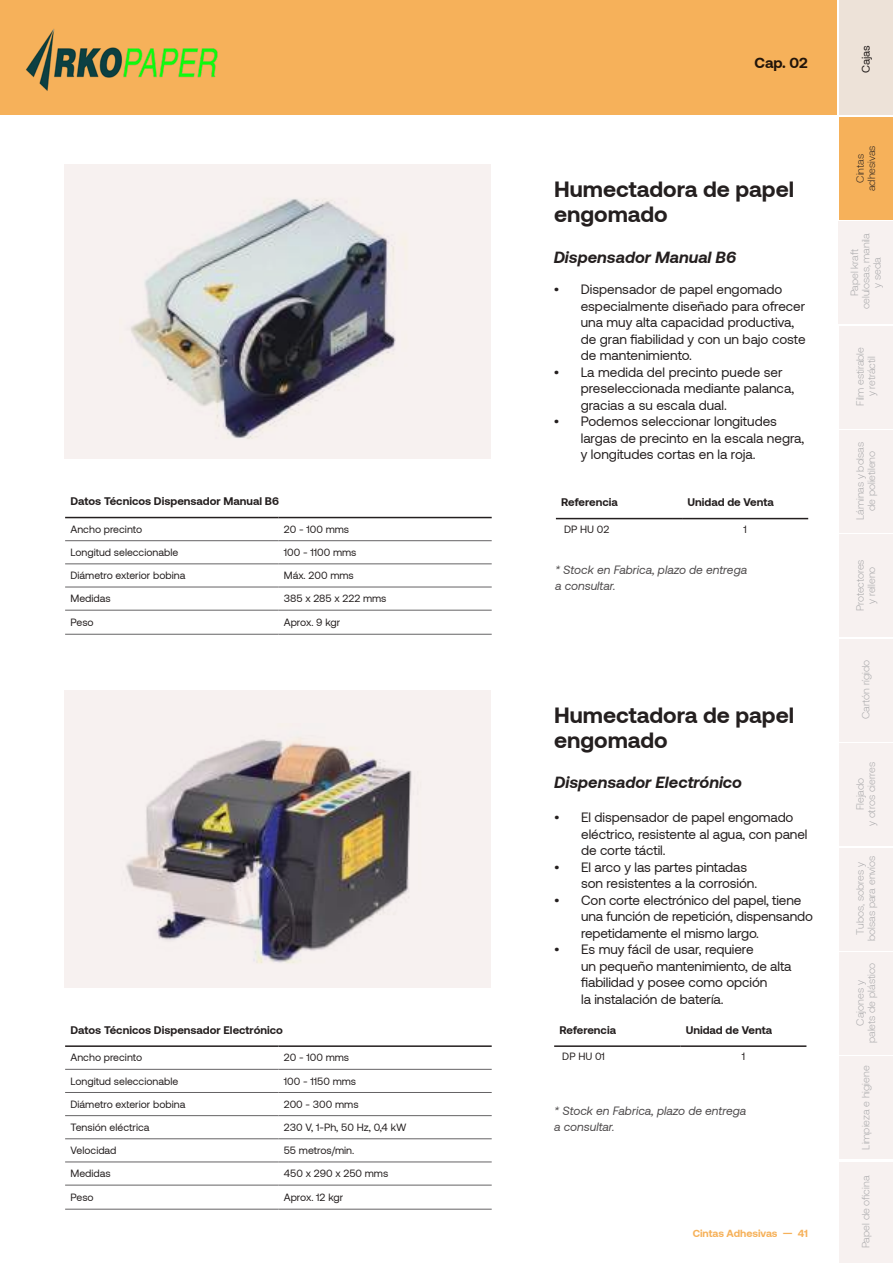
<style>
.page{position:relative;width:893px;height:1263px;background:#fff}
.page>*{position:absolute;margin:0;border:0;box-sizing:border-box;transform-origin:0 0}
.t1{font:700 22.5px/25.5px "Aeonik";color:#241f1f}
.t2{font:italic 700 16.5px "Aeonik";color:#241f1f}
.t3{font:700 15px "Aeonik";color:#241f1f}
.t4{font:13.5px/16.5px "Aeonik";letter-spacing:-.005em;color:#241f1f}
.t5{font:italic 12px/16.5px "Aeonik";color:#4e4b4c}
.t6{font:700 11.25px "Aeonik";color:#241f1f}
.t7{font:11.25px "Aeonik";color:#241f1f}
.t8{font:10.5px "Aeonik";color:#241f1f}
.t9{font:300 10.5px/11.2px "Aeonik";letter-spacing:-.005em;color:#a6a6a8;text-align:center}
.t10{font:700 10.5px "Aeonik";color:#f6b15a}
.t11{font:300 10.5px/11.2px "Aeonik";letter-spacing:-.005em;color:#241f1f;text-align:center}
</style>
<div class="page">
<div style="left:64px;top:164px;width:426px;height:295px;background:#f7f1f0"></div>
<div style="left:64px;top:690px;width:426px;height:297px;background:#f7f1f0"></div>
<img style="left:131px;top:199px;width:275px;height:240px">
<img style="left:126px;top:738px;width:286px;height:225px">
<hr style="left:65px;top:517px;width:213px;height:1px;background:#241f1f">
<hr style="left:278px;top:517px;width:214px;height:1px;background:#241f1f">
<hr style="left:65px;top:540px;width:213px;height:1px;background:#656365">
<hr style="left:278px;top:540px;width:214px;height:1px;background:#656365">
<hr style="left:65px;top:564px;width:213px;height:1px;background:#656365">
<hr style="left:278px;top:564px;width:214px;height:1px;background:#656365">
<hr style="left:65px;top:587px;width:213px;height:1px;background:#656365">
<hr style="left:278px;top:587px;width:214px;height:1px;background:#656365">
<hr style="left:65px;top:610px;width:213px;height:1px;background:#656365">
<hr style="left:278px;top:610px;width:214px;height:1px;background:#656365">
<hr style="left:65px;top:634px;width:213px;height:1px;background:#656365">
<hr style="left:278px;top:634px;width:214px;height:1px;background:#656365">
<hr style="left:556px;top:518px;width:126px;height:1px;background:#241f1f">
<hr style="left:682px;top:518px;width:126px;height:1px;background:#241f1f">
<hr style="left:65px;top:1045px;width:213px;height:2px;background:#241f1f">
<hr style="left:278px;top:1045px;width:214px;height:2px;background:#241f1f">
<hr style="left:65px;top:1069px;width:213px;height:1px;background:#656365">
<hr style="left:278px;top:1069px;width:214px;height:1px;background:#656365">
<hr style="left:65px;top:1092px;width:213px;height:1px;background:#656365">
<hr style="left:278px;top:1092px;width:214px;height:1px;background:#656365">
<hr style="left:65px;top:1115px;width:213px;height:1px;background:#656365">
<hr style="left:278px;top:1115px;width:214px;height:1px;background:#656365">
<hr style="left:65px;top:1138px;width:213px;height:1px;background:#656365">
<hr style="left:278px;top:1138px;width:214px;height:1px;background:#656365">
<hr style="left:65px;top:1162px;width:213px;height:1px;background:#656365">
<hr style="left:278px;top:1162px;width:214px;height:1px;background:#656365">
<hr style="left:65px;top:1185px;width:213px;height:1px;background:#656365">
<hr style="left:278px;top:1185px;width:214px;height:1px;background:#656365">
<hr style="left:65px;top:1209px;width:213px;height:1px;background:#656365">
<hr style="left:278px;top:1209px;width:214px;height:1px;background:#656365">
<hr style="left:554px;top:1045px;width:126px;height:2px;background:#241f1f">
<hr style="left:680px;top:1045px;width:126px;height:2px;background:#241f1f">
<div style="left:0;top:0;width:836px;height:115px;background:#f6b15a"></div>
<div style="left:839px;top:117px;width:54px;height:103px;background:#f6b15a"></div>
<div style="left:839px;top:326px;width:54px;height:102px;background:#f7f1f0"></div>
<div style="left:839px;top:431px;width:54px;height:102px;background:#f7f1f0"></div>
<div style="left:839px;top:535px;width:54px;height:102px;background:#f7f1f0"></div>
<div style="left:839px;top:639px;width:54px;height:102px;background:#f7f1f0"></div>
<div style="left:839px;top:744px;width:54px;height:102px;background:#f7f1f0"></div>
<div style="left:839px;top:848px;width:54px;height:102px;background:#f7f1f0"></div>
<div style="left:839px;top:952px;width:54px;height:102px;background:#f7f1f0"></div>
<div style="left:839px;top:1057px;width:54px;height:102px;background:#f7f1f0"></div>
<div style="left:839px;top:1162px;width:54px;height:101px;background:#f7f1f0"></div>
<div style="left:839px;top:0;width:54px;height:115px;background:#ede2d8"></div>
<div style="left:839px;top:222px;width:54px;height:102px;background:#f7f1f0"></div>
<img style="left:26px;top:29px;width:192px;height:62px">
<p class="t6" style="left:71px;top:495px;width:210px">Datos Técnicos Dispensador Manual B6</p>
<p class="t8" style="left:71px;top:523px;width:73px">Ancho precinto</p>
<p class="t8" style="left:284px;top:523px;width:67px">20 - 100 mms</p>
<p class="t8" style="left:71px;top:546px;width:109px">Longitud seleccionable</p>
<p class="t8" style="left:284px;top:546px;width:74px">100 - 1100 mms</p>
<p class="t8" style="left:71px;top:570px;width:116px">Diámetro exterior bobina</p>
<p class="t8" style="left:284px;top:570px;width:71px">Máx. 200 mms</p>
<p class="t8" style="left:71px;top:593px;width:42px">Medidas</p>
<p class="t8" style="left:284px;top:593px;width:104px">385 x 285 x 222 mms</p>
<p class="t8" style="left:71px;top:616px;width:25px">Peso</p>
<p class="t8" style="left:284px;top:616px;width:58px">Aprox. 9 kgr</p>
<p class="t6" style="left:71px;top:1023px;width:214px">Datos Técnicos Dispensador Electrónico</p>
<p class="t8" style="left:71px;top:1052px;width:73px">Ancho precinto</p>
<p class="t8" style="left:284px;top:1052px;width:67px">20 - 100 mms</p>
<p class="t8" style="left:71px;top:1075px;width:109px">Longitud seleccionable</p>
<p class="t8" style="left:284px;top:1075px;width:74px">100 - 1150 mms</p>
<p class="t8" style="left:71px;top:1098px;width:116px">Diámetro exterior bobina</p>
<p class="t8" style="left:284px;top:1098px;width:76px">200 - 300 mms</p>
<p class="t8" style="left:71px;top:1121px;width:80px">Tensión eléctrica</p>
<p class="t8" style="left:284px;top:1121px;width:124px">230 V, 1-Ph, 50 Hz, 0,4 kW</p>
<p class="t8" style="left:71px;top:1144px;width:48px">Velocidad</p>
<p class="t8" style="left:284px;top:1144px;width:72px">55 metros/min.</p>
<p class="t8" style="left:71px;top:1168px;width:42px">Medidas</p>
<p class="t8" style="left:284px;top:1168px;width:106px">450 x 290 x 250 mms</p>
<p class="t8" style="left:71px;top:1191px;width:25px">Peso</p>
<p class="t8" style="left:284px;top:1191px;width:61px">Aprox. 12 kgr</p>
<p class="t3" style="left:754px;top:54px;width:55px">Cap. 02</p>
<h1 class="t1" style="left:554px;top:176px;width:241px">Humectadora de papel engomado</h1>
<p class="t2" style="left:554px;top:248px;width:184px">Dispensador Manual B6</p>
<p class="t4" style="left:581px;top:281px;width:226px;text-indent:-27px">• Dispensador de papel engomado especialmente diseñado para ofrecer una muy alta capacidad productiva, de gran fiabilidad y con un bajo coste de mantenimiento.</p>
<p class="t4" style="left:581px;top:364px;width:215px;text-indent:-27px">• La medida del precinto puede ser preseleccionada mediante palanca, gracias a su escala dual.</p>
<p class="t4" style="left:581px;top:413px;width:225px;text-indent:-27px">• Podemos seleccionar longitudes largas de precinto en la escala negra, y longitudes cortas en la roja.</p>
<p class="t6" style="left:561px;top:496px;width:58px">Referencia</p>
<p class="t6" style="left:687px;top:496px;width:88px">Unidad de Venta</p>
<p class="t8" style="left:564px;top:523px;width:47px">DP HU 02</p>
<p class="t8" style="left:743px;top:523px;width:5px">1</p>
<p class="t5" style="left:555px;top:561px;width:194px">* Stock en Fabrica, plazo de entrega a consultar.</p>
<h1 class="t1" style="left:554px;top:702px;width:241px">Humectadora de papel engomado</h1>
<p class="t2" style="left:554px;top:773px;width:189px">Dispensador Electrónico</p>
<p class="t4" style="left:581px;top:809px;width:228px;text-indent:-27px">• El dispensador de papel engomado eléctrico, resistente al agua, con panel de corte táctil.</p>
<p class="t4" style="left:581px;top:859px;width:178px;text-indent:-27px">• El arco y las partes pintadas son resistentes a la corrosión.</p>
<p class="t4" style="left:581px;top:892px;width:233px;text-indent:-27px">• Con corte electrónico del papel, tiene una función de repetición, dispensando repetidamente el mismo largo.</p>
<p class="t4" style="left:581px;top:941px;width:212px;text-indent:-27px">• Es muy fácil de usar, requiere<br>un pequeño mantenimiento, de alta fiabilidad y posee como opción<br>la instalación de batería.</p>
<p class="t6" style="left:560px;top:1023px;width:58px">Referencia</p>
<p class="t6" style="left:686px;top:1023px;width:88px">Unidad de Venta</p>
<p class="t8" style="left:562px;top:1051px;width:44px">DP HU 01</p>
<p class="t8" style="left:742px;top:1051px;width:5px">1</p>
<p class="t5" style="left:554px;top:1102px;width:194px">* Stock en Fabrica, plazo de entrega a consultar.</p>
<p class="t10" style="left:693px;top:1227px;width:117px">Cintas Adhesivas — 41</p>
<p class="t7" style="left:860px;top:73px;width:30px;rotate:-90deg">Cajas</p>
<p class="t11" style="left:855px;top:191px;width:47px;rotate:-90deg">Cintas adhesivas</p>
<p class="t9" style="left:849px;top:309px;width:78px;rotate:-90deg">Papel kraft celulosas, manila y seda</p>
<p class="t9" style="left:855px;top:406px;width:60px;rotate:-90deg">Film estirable y retráctil</p>
<p class="t9" style="left:855px;top:520px;width:79px;rotate:-90deg">Láminas y bolsas de polietileno</p>
<p class="t9" style="left:855px;top:611px;width:53px;rotate:-90deg">Protectores y relleno</p>
<p class="t9" style="left:860px;top:719px;width:61px;rotate:-90deg">Cartón rígido</p>
<p class="t9" style="left:855px;top:826px;width:66px;rotate:-90deg">Flejado<br>y otros cierres</p>
<p class="t9" style="left:855px;top:941px;width:87px;rotate:-90deg">Tubos, sobres y bolsas para envíos</p>
<p class="t9" style="left:855px;top:1043px;width:82px;rotate:-90deg">Cajones y<br>palets de plástico</p>
<p class="t9" style="left:860px;top:1149px;width:86px;rotate:-90deg">Limpieza e higiene</p>
<p class="t9" style="left:860px;top:1248px;width:74px;rotate:-90deg">Papel de oficina</p>
</div>
